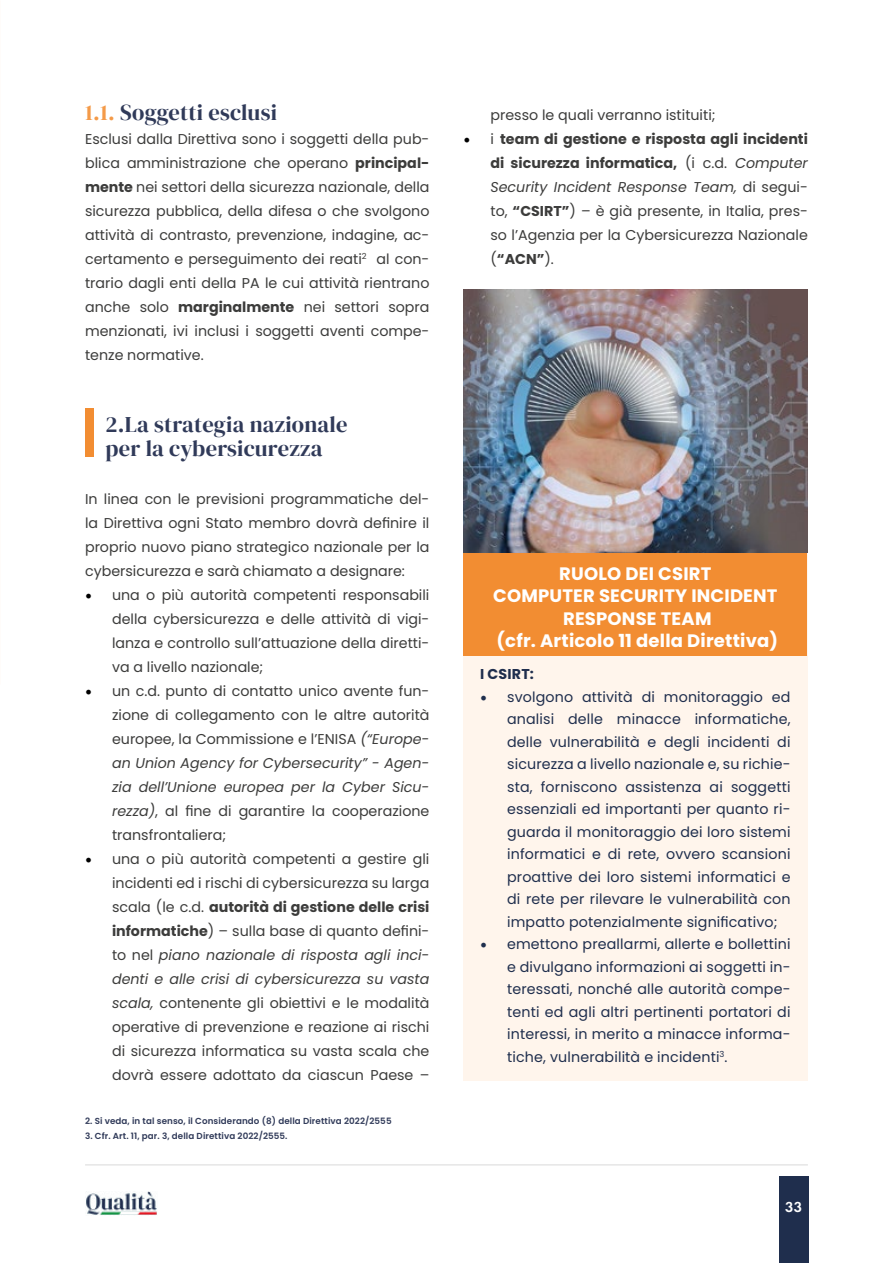
<style>
.page{position:relative;width:893px;height:1263px;background:#fff}
.page>*{position:absolute;margin:0;border:0;box-sizing:border-box;transform-origin:0 0}
.t1{font:22.5px/24px "DM Serif Display";letter-spacing:.01em;color:#303a59}
.t2{font:700 18px/22.5px "Poppins";letter-spacing:.01em;color:#fff;text-align:center}
.t3{font:600 15px "Futura PT";color:#fff}
.t4{font:14.25px/24px "Poppins";color:#3c3c3b;text-align:justify}
.t5{font:14.25px/22.5px "Poppins";letter-spacing:.01em;color:#1f2e4d;text-align:justify}
.t6{font:700 14.25px "Poppins";letter-spacing:.01em;color:#1f2e4d}
.t7{font:600 8.7px "Poppins";letter-spacing:.01em;color:#303a59}
.s1{color:#f49a48}
.s2{font-weight:700}
.s3{font-family:"Minion Pro";font-size:18px;color:#000}
.s4{font-style:italic}
.s5{font-family:"Minion Pro";font-size:18px}
</style>
<div class="page">
<hr style="left:85px;top:1164px;width:723px;height:1px;background:#dadada">
<div style="left:779px;top:1176px;width:30px;height:87px;background:#1f2e4d"></div>
<img style="left:86px;top:1191px;width:71px;height:24px">
<div style="left:85px;top:408px;width:9px;height:48px;background:#f28d32"></div>
<div style="left:463px;top:552px;width:344px;height:104px;background:#f28d32"></div>
<div style="left:463px;top:656px;width:344px;height:424px;background:#fff5ec"></div>
<img style="left:463px;top:290px;width:344px;height:262px">
<h1 class="t1" style="left:85px;top:101px;width:193px"><span class="s1">1.1.</span> Soggetti esclusi</h1>
<p class="t4" style="left:85px;top:127px;width:346px">Esclusi dalla Direttiva sono i soggetti della pub&shy;blica amministrazione che operano <span class="s2">principal&shy;mente</span> nei settori della sicurezza nazionale, della sicurezza pubblica, della difesa o che svolgono attività di contrasto, prevenzione, indagine, ac&shy;certamento e perseguimento dei reati<sup>2</sup> al con&shy;trario dagli enti della PA le cui attività rientrano anche solo <span class="s2">marginalmente</span> nei settori sopra menzionati, ivi inclusi i soggetti aventi compe&shy;tenze normative.</p>
<h1 class="t1" style="left:106px;top:413px;width:243px">2.La strategia nazionale per la cybersicurezza</h1>
<p class="t4" style="left:85px;top:487px;width:346px">In linea con le previsioni programmatiche del&shy;la Direttiva ogni Stato membro dovrà definire il proprio nuovo piano strategico nazionale per la cybersicurezza e sarà chiamato a designare:</p>
<p class="t4" style="left:112px;top:583px;width:319px;text-indent:-27px"><span class="s3">•</span> una o più autorità competenti responsabili della cybersicurezza e delle attività di vigi&shy;lanza e controllo sull’attuazione della diretti&shy;va a livello nazionale;</p>
<p class="t4" style="left:112px;top:679px;width:319px;text-indent:-27px"><span class="s3">•</span> un c.d. punto di contatto unico avente fun&shy;zione di collegamento con le altre autorità europee, la Commissione e l’ENISA <span class="s4">(“Europe&shy;an Union Agency for Cybersecurity” - Agen&shy;zia dell’Unione europea per la Cyber Sicu&shy;rezza)</span>, al fine di garantire la cooperazione transfrontaliera;</p>
<p class="t4" style="left:112px;top:847px;width:319px;text-indent:-27px"><span class="s3">•</span> una o più autorità competenti a gestire gli incidenti ed i rischi di cybersicurezza su larga scala (le c.d. <span class="s2">autorità di gestione delle crisi informatiche</span>) – sulla base di quanto defini&shy;to nel <span class="s4">piano nazionale di risposta agli inci&shy;denti e alle crisi di cybersicurezza su vasta scala,</span> contenente gli obiettivi e le modalità operative di prevenzione e reazione ai rischi di sicurezza informatica su vasta scala che dovrà essere adottato da ciascun Paese –</p>
<p class="t7" style="left:85px;top:1116px;width:308px">2. Si veda, in tal senso, il Considerando (8) della Direttiva 2022/2555</p>
<p class="t7" style="left:85px;top:1131px;width:204px">3. Cfr. Art. 11, par. 3, della Direttiva 2022/2555.</p>
<p class="t4" style="left:490px;top:103px;width:227px">presso le quali verranno istituiti;</p>
<p class="t4" style="left:490px;top:127px;width:319px;text-indent:-27px"><span class="s3">•</span> i <span class="s2">team di gestione e risposta agli incidenti di sicurezza informatica,</span> (i c.d. <span class="s4">Computer Security Incident Response Team,</span> di segui&shy;to, <span class="s2">“CSIRT”</span>) – è già presente, in Italia, pres&shy;so l’Agenzia per la Cybersicurezza Nazionale (<span class="s2">“ACN”</span>).</p>
<p class="t2" style="left:493px;top:562px;width:286px">RUOLO DEI CSIRT<br>COMPUTER SECURITY INCIDENT<br>RESPONSE TEAM<br>(cfr. Articolo 11 della Direttiva)</p>
<p class="t6" style="left:480px;top:666px;width:55px">I CSIRT:</p>
<p class="t5" style="left:507px;top:686px;width:285px;text-indent:-27px"><span class="s5">•</span> svolgono attività di monitoraggio ed analisi delle minacce informatiche, delle vulnerabilità e degli incidenti di sicurezza a livello nazionale e, su richie&shy;sta, forniscono assistenza ai soggetti essenziali ed importanti per quanto ri&shy;guarda il monitoraggio dei loro sistemi informatici e di rete, ovvero scansioni proattive dei loro sistemi informatici e di rete per rilevare le vulnerabilità con impatto potenzialmente significativo;</p>
<p class="t5" style="left:507px;top:933px;width:285px;text-indent:-27px"><span class="s5">•</span> emettono preallarmi, allerte e bollettini e divulgano informazioni ai soggetti in&shy;teressati, nonché alle autorità compe&shy;tenti ed agli altri pertinenti portatori di interessi, in merito a minacce informa&shy;tiche, vulnerabilità e incidenti<sup>3</sup>.</p>
<p class="t3" style="left:785px;top:1197px;width:19px">33</p>
</div>
